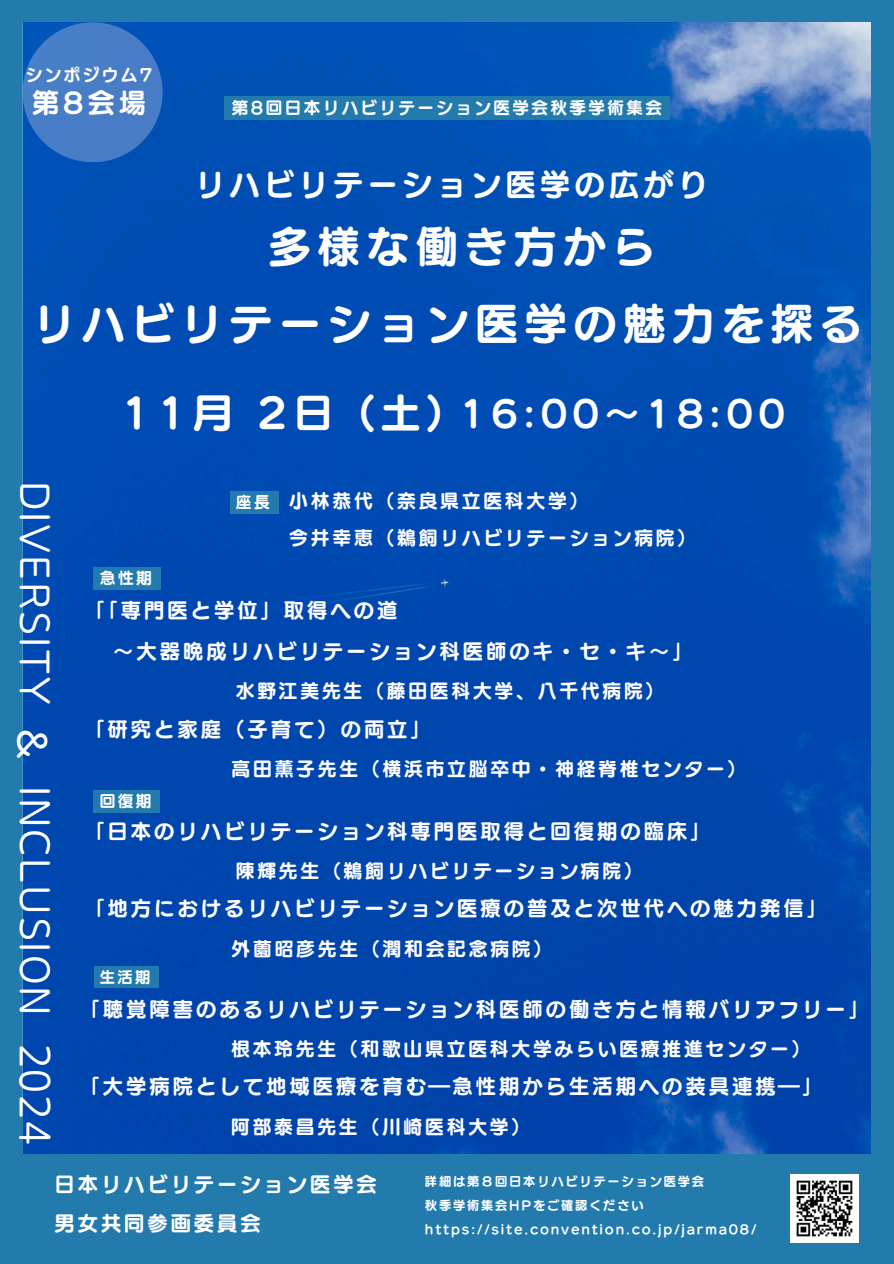
<style>
.page{position:relative;width:894px;height:1264px;background:#fff}
.page>*{position:absolute;margin:0;border:0;box-sizing:border-box;transform-origin:0 0}
.t1{font:42.75px/76.5px "UD Marugo Large Pr 6 N B";letter-spacing:.15em;color:#fff}
.t2{font:39.6px "UD Marugo Large Pr 6 N B";color:#fff}
.t3{font:38.1px "Nud Motoya Maru Std W2 b";letter-spacing:.05em;color:#fff}
.t4{font:38.1px "Nud Motoya Maru Std W3";color:#fff}
.t5{font:35.1px "UD Marugo Large Pr 6 N B";letter-spacing:.15em;color:#fff}
.t6{font:30px "UD Marugo Large Pr 6 N B";letter-spacing:.15em;color:#fff}
.t7{font:27px "UD Marugo Large Pr 6 N B";color:#fff}
.t8{font:20.25px/40.5px "UD Marugo Large Pr 6 N B";letter-spacing:.15em;color:#fff}
.t9{font:18.75px/37.2px "UD Marugo Large Pr 6 N B";letter-spacing:.15em;color:#fff}
.t10{font:16.5px "UD Marugo Large Pr 6 N B";letter-spacing:.15em;color:#fff}
.t11{font:15.75px "UD Marugo Large Pr 6 N B";color:#fff}
.t12{font:15.6px "UD Marugo Large Pr 6 N B";color:#fff}
.t13{font:15.3px "UD Marugo Large Pr 6 N B";color:#fff}
.t14{font:12.15px "UD Marugo Large Pr 6 N B";letter-spacing:.15em;color:#fff}
</style>
<div class="page">
<div style="left:0;top:0;width:893px;height:1263px;background:#227aad"></div>
<img style="left:23px;top:22px;width:847px;height:1131px">
<img style="left:790px;top:1174px;width:68px;height:68px">
<div style="left:224px;top:96px;width:445px;height:24px;background:#227aad"></div>
<div style="left:94px;top:966px;width:65px;height:22px;background:#227aad"></div>
<div style="left:94px;top:567px;width:66px;height:22px;background:#227aad"></div>
<div style="left:94px;top:790px;width:66px;height:22px;background:#227aad"></div>
<svg style="left:23px;top:22px;width:139px;height:140px;background:#3873c3"></svg>
<div style="left:229px;top:492px;width:49px;height:22px;background:#227aad"></div>
<p class="t10" style="left:26px;top:66px;width:128px">シンポジウム7</p>
<h3 class="t7" style="left:32px;top:89px;width:115px">第8会場</h3>
<h4 class="t10" style="left:232px;top:100px;width:431px">第8回日本リハビリテーション医学会秋季学術集会</h4>
<p class="t6" style="left:195px;top:170px;width:514px">リハビリテーション医学の広がり</p>
<h5 class="t1" style="left:33px;top:209px;width:831px;text-indent:235px">多様な働き方から<br>リハビリテーション医学の魅力を探る</h5>
<h2 class="t3" style="left:54px;top:481px;width:226px;rotate:90deg">DIVERSITY</h2>
<h3 class="t4" style="left:51px;top:725px;width:40px;rotate:90deg">＆</h3>
<p class="t3" style="left:54px;top:785px;width:232px;rotate:90deg">INCLUSION</p>
<p class="t3" style="left:54px;top:1043px;width:102px;rotate:90deg">2024</p>
<p class="t2" style="left:121px;top:393px;width:324px">11月 2日 (土)</p>
<h3 class="t5" style="left:459px;top:396px;width:327px">16:00～18:00</h3>
<p class="t11" style="left:236px;top:494px;width:34px">座長</p>
<p class="t9" style="left:289px;top:482px;width:408px">小林恭代（奈良県立医科大学）<br>今井幸恵（鵜飼リハビリテーション病院）</p>
<p class="t11" style="left:100px;top:570px;width:53px">急性期</p>
<h6 class="t8" style="left:113px;top:590px;width:581px;text-indent:-29px">「「専門医と学位」取得への道<br>～大器晩成リハビリテーション科医師のキ・セ・キ～」</h6>
<h6 class="t9" style="left:236px;top:672px;width:430px">水野江美先生（藤田医科大学、八千代病院）</h6>
<h6 class="t8" style="left:84px;top:708px;width:348px">「研究と家庭（子育て）の両立」</h6>
<h6 class="t9" style="left:231px;top:750px;width:516px">高田薫子先生（横浜市立脳卒中・神経脊椎センター）</h6>
<h6 class="t12" style="left:100px;top:793px;width:53px">回復期</h6>
<h1 class="t8" style="left:84px;top:810px;width:627px">「日本のリハビリテーション科専門医取得と回復期の臨床」</h1>
<h1 class="t9" style="left:236px;top:852px;width:408px">陳輝先生（鵜飼リハビリテーション病院）</h1>
<h1 class="t8" style="left:84px;top:888px;width:744px">「地方におけるリハビリテーション医療の普及と次世代への魅力発信」</h1>
<h1 class="t9" style="left:231px;top:929px;width:322px">外薗昭彦先生（潤和会記念病院）</h1>
<h3 class="t13" style="left:100px;top:969px;width:52px">生活期</h3>
<p class="t8" style="left:80px;top:988px;width:790px">「聴覚障害のあるリハビリテーション科医師の働き方と情報バリアフリー」</p>
<p class="t9" style="left:231px;top:1030px;width:581px">根本玲先生（和歌山県立医科大学みらい医療推進センター）</p>
<p class="t8" style="left:80px;top:1066px;width:744px">「大学病院として地域医療を育む―急性期から生活期への装具連携―」</p>
<p class="t9" style="left:231px;top:1107px;width:300px">阿部泰昌先生（川崎医科大学）</p>
<h6 class="t8" style="left:55px;top:1164px;width:323px;line-height:39.3px">日本リハビリテーション医学会男女共同参画委員会</h6>
<p class="t14" style="left:425px;top:1174px;width:280px">詳細は第８回日本リハビリテーション医学会</p>
<p class="t14" style="left:425px;top:1199px;width:220px">秋季学術集会HPをご確認ください</p>
<p class="t14" style="left:425px;top:1223px;width:333px">https://site.convention.co.jp/jarma08/</p>
</div>
